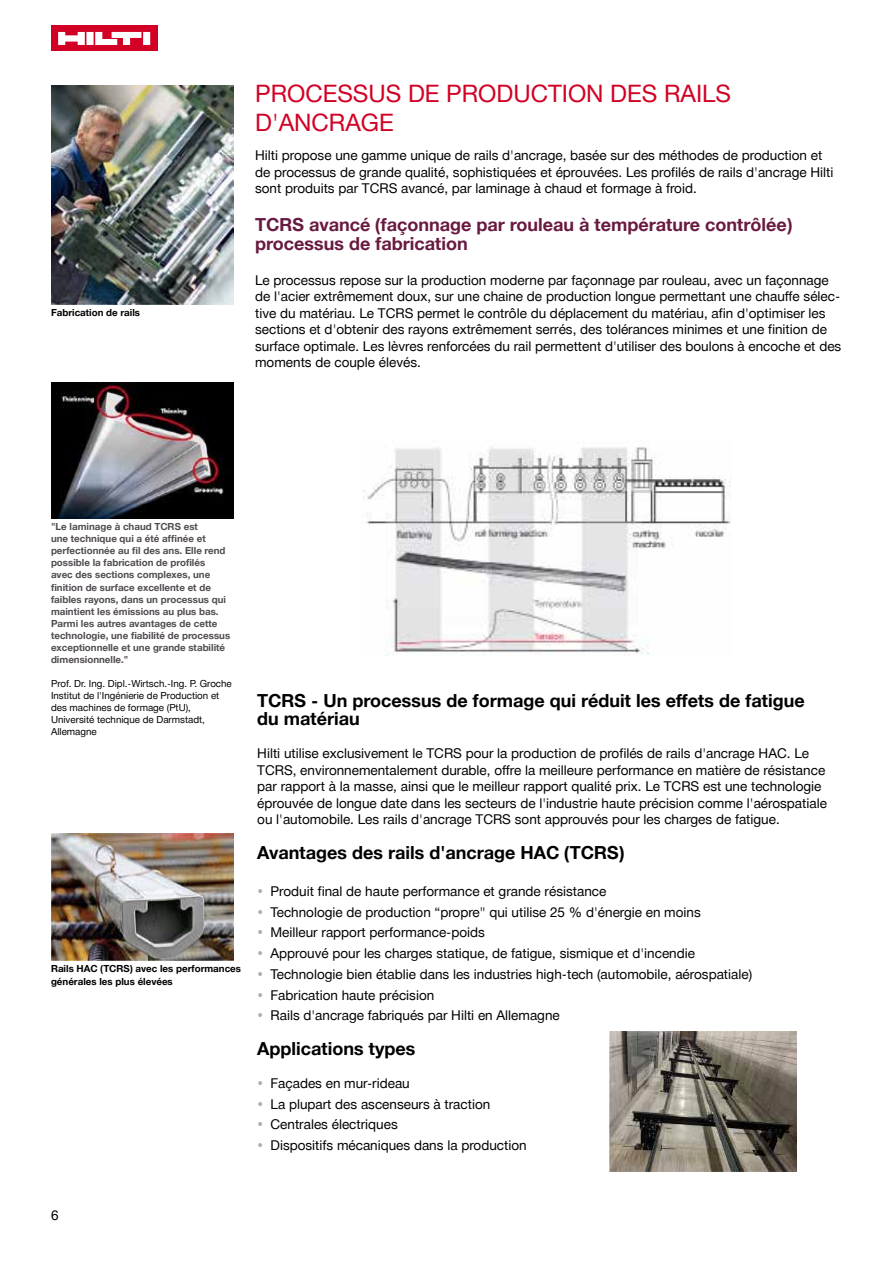
<style>
.page{position:relative;width:893px;height:1263px;background:#fff}
.page>*{position:absolute;margin:0;border:0;box-sizing:border-box;transform-origin:0 0}
.t1{font:24px/28.8px "Hilti";color:#d20024}
.t2{font:700 18px/18px "Hilti";color:#000}
.t3{font:700 18px/19.5px "Hilti";color:#681a40}
.t4{font:13.5px/16.5px "Hilti";color:#000}
.t5{font:700 9.75px/12px "Hilti";color:#514c51}
.t6{font:9.75px/12px "Hilti";color:#000}
.t7{font:700 9.75px/13.5px "Hilti";color:#000}
.s1{color:#b0abad}
</style>
<div class="page">
<div style="left:51px;top:26px;width:106px;height:25px;background:#d20024"></div>
<svg style="left:58px;top:32px;width:92px;height:13px"></svg>
<img style="left:51px;top:85px;width:182px;height:219px">
<img style="left:51px;top:383px;width:183px;height:136px">
<img style="left:363px;top:447px;width:368px;height:208px">
<img style="left:609px;top:1031px;width:188px;height:141px">
<img style="left:51px;top:834px;width:183px;height:126px">
<p class="t7" style="left:51px;top:306px;width:91px">Fabrication de rails</p>
<h1 class="t1" style="left:255px;top:79px;width:478px">PROCESSUS DE PRODUCTION DES RAILS<br>D'ANCRAGE</h1>
<p class="t4" style="left:255px;top:147px;width:580px">Hilti propose une gamme unique de rails d'ancrage, basée sur des méthodes de production et de processus de grande qualité, sophistiquées et éprouvées. Les profilés de rails d'ancrage Hilti sont produits par TCRS avancé, par laminage à chaud et formage à froid.</p>
<h2 class="t3" style="left:255px;top:214px;width:539px">TCRS avancé (façonnage par rouleau à température contrôlée) processus de fabrication</h2>
<p class="t4" style="left:255px;top:271px;width:588px">Le processus repose sur la production moderne par façonnage par rouleau, avec un façonnage de l'acier extrêmement doux, sur une chaine de production longue permettant une chauffe sélec&shy;tive du matériau. Le TCRS permet le contrôle du déplacement du matériau, afin d'optimiser les sections et d'obtenir des rayons extrêmement serrés, des tolérances minimes et une finition de surface optimale. Les lèvres renforcées du rail permettent d'utiliser des boulons à encoche et des moments de couple élevés.</p>
<p class="t5" style="left:51px;top:521px;width:181px">"Le laminage à chaud TCRS est<br>une technique qui a été affinée et perfectionnée au fil des ans. Elle rend possible la fabrication de profilés<br>avec des sections complexes, une finition de surface excellente et de faibles rayons, dans un processus qui maintient les émissions au plus bas.<br>Parmi les autres avantages de cette technologie, une fiabilité de processus exceptionnelle et une grande stabilité dimensionnelle."</p>
<p class="t6" style="left:51px;top:677px;width:182px">Prof. Dr. Ing. Dipl.-Wirtsch.-Ing. P. Groche Institut de l'Ingénierie de Production et des machines de formage (PtU), Université technique de Darmstadt, Allemagne</p>
<p class="t7" style="left:51px;top:961px;width:192px">Rails HAC (TCRS) avec les performances générales les plus élevées</p>
<h2 class="t2" style="left:257px;top:691px;width:549px">TCRS - Un processus de formage qui réduit les effets de fatigue du matériau</h2>
<p class="t4" style="left:257px;top:745px;width:571px">Hilti utilise exclusivement le TCRS pour la production de profilés de rails d'ancrage HAC. Le TCRS, environnementalement durable, offre la meilleure performance en matière de résistance par rapport à la masse, ainsi que le meilleur rapport qualité prix. Le TCRS est une technologie éprouvée de longue date dans les secteurs de l'industrie haute précision comme l'aérospatiale ou l'automobile. Les rails d'ancrage TCRS sont approuvés pour les charges de fatigue.</p>
<h2 class="t2" style="left:257px;top:843px;width:369px">Avantages des rails d'ancrage HAC (TCRS)</h2>
<p class="t4" style="left:257px;top:882px;width:351px"><span class="s1">•</span> Produit final de haute performance et grande résistance</p>
<p class="t4" style="left:257px;top:903px;width:445px"><span class="s1">•</span> Technologie de production “propre" qui utilise 25 % d'énergie en moins</p>
<p class="t4" style="left:257px;top:924px;width:229px"><span class="s1">•</span> Meilleur rapport performance-poids</p>
<p class="t4" style="left:257px;top:945px;width:439px"><span class="s1">•</span> Approuvé pour les charges statique, de fatigue, sismique et d'incendie</p>
<p class="t4" style="left:257px;top:965px;width:496px"><span class="s1">•</span> Technologie bien établie dans les industries high-tech (automobile, aérospatiale)</p>
<p class="t4" style="left:257px;top:986px;width:179px"><span class="s1">•</span> Fabrication haute précision</p>
<p class="t4" style="left:257px;top:1007px;width:304px"><span class="s1">•</span> Rails d'ancrage fabriqués par Hilti en Allemagne</p>
<h2 class="t2" style="left:257px;top:1039px;width:160px">Applications types</h2>
<p class="t4" style="left:257px;top:1074px;width:154px"><span class="s1">•</span> Façades en mur-rideau</p>
<p class="t4" style="left:257px;top:1095px;width:235px"><span class="s1">•</span> La plupart des ascenseurs à traction</p>
<p class="t4" style="left:257px;top:1116px;width:142px"><span class="s1">•</span> Centrales électriques</p>
<p class="t4" style="left:257px;top:1137px;width:271px"><span class="s1">•</span> Dispositifs mécaniques dans la production</p>
<p class="t4" style="left:51px;top:1207px;width:9px">6</p>
</div>
